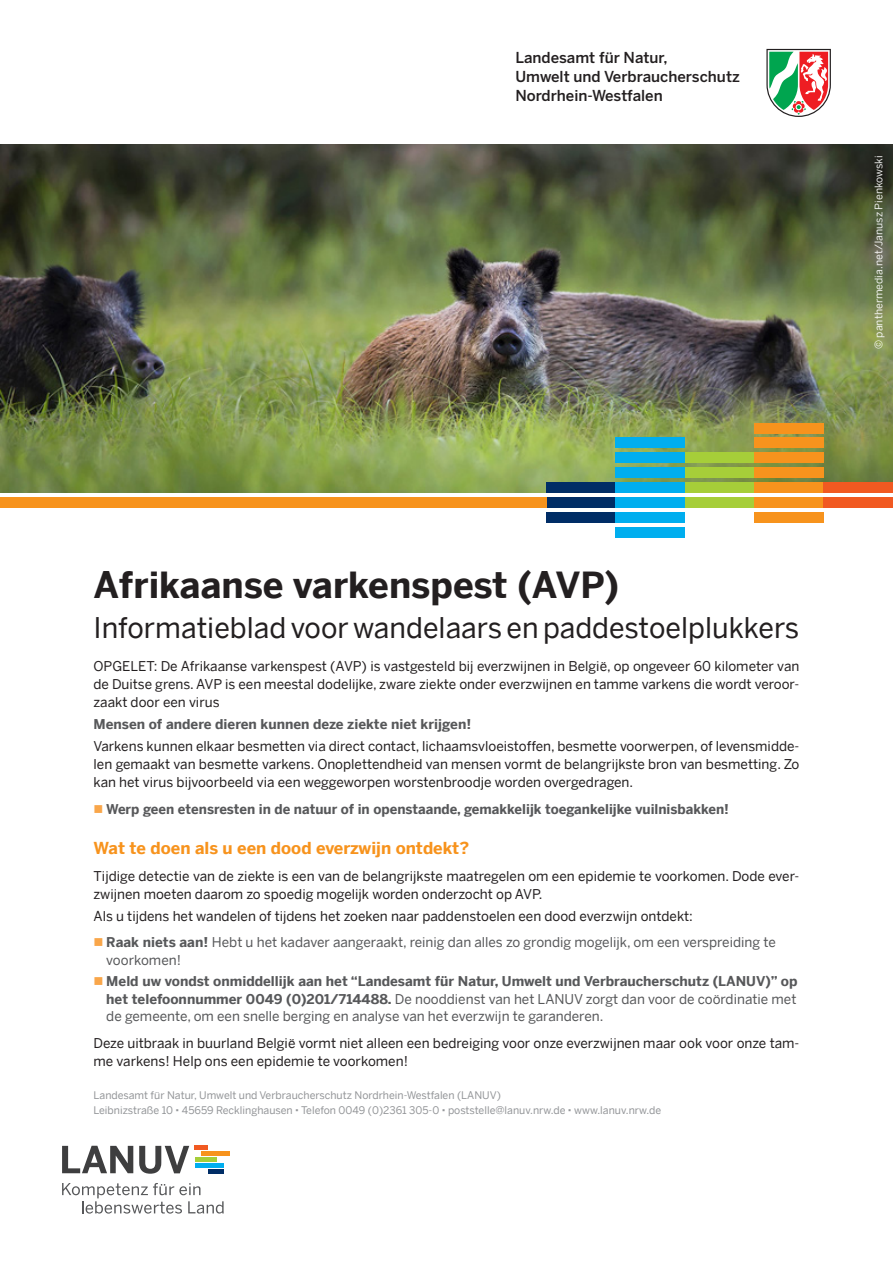
<style>
.page{position:relative;width:893px;height:1263px;background:#fff}
.page>*{position:absolute;margin:0;border:0;box-sizing:border-box;transform-origin:0 0}
.t1{font:700 36px "Benton Sans";color:#231f20}
.t2{font:28.5px "Benton Sans";color:#231f20}
.t3{font:700 16.5px "Benton Sans";color:#f7931d}
.t4{font:500 15px/18.9px "Benton Sans";color:#231f20}
.t5{font:13.5px/18px "Benton Sans";color:#231f20}
.t6{font:700 13.5px/18px "Benton Sans";color:#57585a;text-align:justify}
.t7{font:13.5px "Benton Sans";color:#57585a}
.t8{font:10.5px/15px "Benton Sans";color:#939598}
.t9{font:10.5px "Benton Sans";color:#fff}
.s1{font-weight:700;color:#57585a}
.s2{color:#57585a}
.s3{font-weight:400}
</style>
<div class="page">
<img style="left:0;top:145px;width:893px;height:348px">
<svg style="left:62px;top:1146px;width:71px;height:27px"></svg>
<svg style="left:139px;top:1146px;width:50px;height:28px"></svg>
<hr style="left:208px;top:1169px;width:16px;height:4px;background:#002d66">
<hr style="left:195px;top:1163px;width:29px;height:4px;background:#00aeef">
<hr style="left:201px;top:1152px;width:29px;height:4px;background:#f7931d">
<hr style="left:195px;top:1146px;width:13px;height:4px;background:#f15921">
<div style="left:195px;top:1157px;width:21px;height:5px;background:#a6ce39"></div>
<svg style="left:62px;top:1183px;width:162px;height:30px"></svg>
<svg style="left:766px;top:49px;width:65px;height:68px"></svg>
<div style="left:616px;top:438px;width:69px;height:10px;background:#00aeef"></div>
<div style="left:616px;top:527px;width:69px;height:11px;background:#00aeef"></div>
<div style="left:546px;top:497px;width:70px;height:11px;background:#002d66"></div>
<div style="left:546px;top:512px;width:70px;height:11px;background:#002d66"></div>
<div style="left:546px;top:482px;width:70px;height:11px;background:#002d66"></div>
<div style="left:616px;top:512px;width:69px;height:11px;background:#00aeef"></div>
<div style="left:616px;top:497px;width:69px;height:11px;background:#00aeef"></div>
<div style="left:616px;top:482px;width:69px;height:11px;background:#00aeef"></div>
<div style="left:616px;top:467px;width:69px;height:11px;background:#00aeef"></div>
<div style="left:616px;top:452px;width:69px;height:11px;background:#00aeef"></div>
<div style="left:685px;top:467px;width:69px;height:11px;background:#a6ce39"></div>
<div style="left:685px;top:482px;width:69px;height:11px;background:#a6ce39"></div>
<div style="left:685px;top:497px;width:69px;height:11px;background:#a6ce39"></div>
<div style="left:685px;top:452px;width:69px;height:11px;background:#a6ce39"></div>
<div style="left:754px;top:423px;width:70px;height:10px;background:#f7931d"></div>
<div style="left:754px;top:512px;width:70px;height:11px;background:#f7931d"></div>
<div style="left:754px;top:497px;width:70px;height:11px;background:#f7931d"></div>
<div style="left:754px;top:482px;width:70px;height:11px;background:#f7931d"></div>
<div style="left:754px;top:467px;width:70px;height:11px;background:#f7931d"></div>
<div style="left:754px;top:452px;width:70px;height:11px;background:#f7931d"></div>
<div style="left:754px;top:438px;width:70px;height:10px;background:#f7931d"></div>
<div style="left:824px;top:482px;width:69px;height:11px;background:#f15921"></div>
<div style="left:824px;top:497px;width:69px;height:11px;background:#f15921"></div>
<div style="left:0;top:497px;width:546px;height:11px;background:#f7931d"></div>
<p class="t4" style="left:515px;top:48px;width:226px">Landesamt für Natur,<br>Umwelt und Verbraucherschutz<br>Nordrhein-Westfalen</p>
<p class="t9" style="left:872px;top:349px;width:195px;rotate:-90deg">© panthermedia.net/Janusz Pienkowski</p>
<h1 class="t1" style="left:94px;top:563px;width:527px">Afrikaanse varkenspest (AVP)</h1>
<h2 class="t2" style="left:94px;top:611px;width:707px">Informatieblad voor wandelaars en paddestoelplukkers</h2>
<p class="t5" style="left:94px;top:657px;width:707px;text-align:justify">OPGELET: De Afrikaanse varkenspest (AVP) is vastgesteld bij everzwijnen in België, op ongeveer 60 kilometer van de Duitse grens. AVP is een meestal dodelijke, zware ziekte onder everzwijnen en tamme varkens die wordt veroor&shy;zaakt door een virus</p>
<p class="t6" style="left:94px;top:715px;width:379px">Mensen of andere dieren kunnen deze ziekte niet krijgen!</p>
<p class="t5" style="left:94px;top:737px;width:707px;text-align:justify">Varkens kunnen elkaar besmetten via direct contact, lichaamsvloeistoffen, besmette voorwerpen, of levensmidde&shy;len gemaakt van besmette varkens. Onoplettendheid van mensen vormt de belangrijkste bron van besmetting. Zo kan het virus bijvoorbeeld via een weggeworpen worstenbroodje worden overgedragen.</p>
<p class="t6" style="left:106px;top:800px;width:624px">Werp geen etensresten in de natuur of in openstaande, gemakkelijk toegankelijke vuilnisbakken!</p>
<p class="t3" style="left:94px;top:838px;width:377px">Wat te doen als u een dood everzwijn ontdekt?</p>
<p class="t5" style="left:94px;top:866px;width:707px">Tijdige detectie van de ziekte is een van de belangrijkste maatregelen om een epidemie te voorkomen. Dode ever&shy;zwijnen moeten daarom zo spoedig mogelijk worden onderzocht op AVP.</p>
<p class="t5" style="left:106px;top:902px;width:671px;line-height:26.5px;text-indent:-13px">Als u tijdens het wandelen of tijdens het zoeken naar paddenstoelen een dood everzwijn ontdekt:<br><span class="s1">Raak niets aan!</span> <span class="s2">Hebt u het kadaver aangeraakt, reinig dan alles zo grondig mogelijk, om een verspreiding te</span></p>
<p class="t7" style="left:106px;top:952px;width:76px">voorkomen!</p>
<p class="t6" style="left:106px;top:971px;width:693px">Meld uw vondst onmiddellijk aan het “Landesamt für Natur, Umwelt und Verbraucherschutz (LANUV)” op het telefoonnummer 0049 (0)201/714488. <span class="s3">De nooddienst van het LANUV zorgt dan voor de coördinatie met de gemeente, om een snelle berging en analyse van het everzwijn te garanderen.</span></p>
<p class="t5" style="left:94px;top:1034px;width:707px">Deze uitbraak in buurland België vormt niet alleen een bedreiging voor onze everzwijnen maar ook voor onze tam&shy;me varkens! Help ons een epidemie te voorkomen!</p>
<p class="t8" style="left:94px;top:1088px;width:569px">Landesamt für Natur, Umwelt und Verbraucherschutz Nordrhein-Westfalen (LANUV)<br>Leibnizstraße 10 45659 Recklinghausen Telefon 0049 (0)2361 305-0 poststelle@lanuv.nrw.de www.lanuv.nrw.de</p>
</div>
